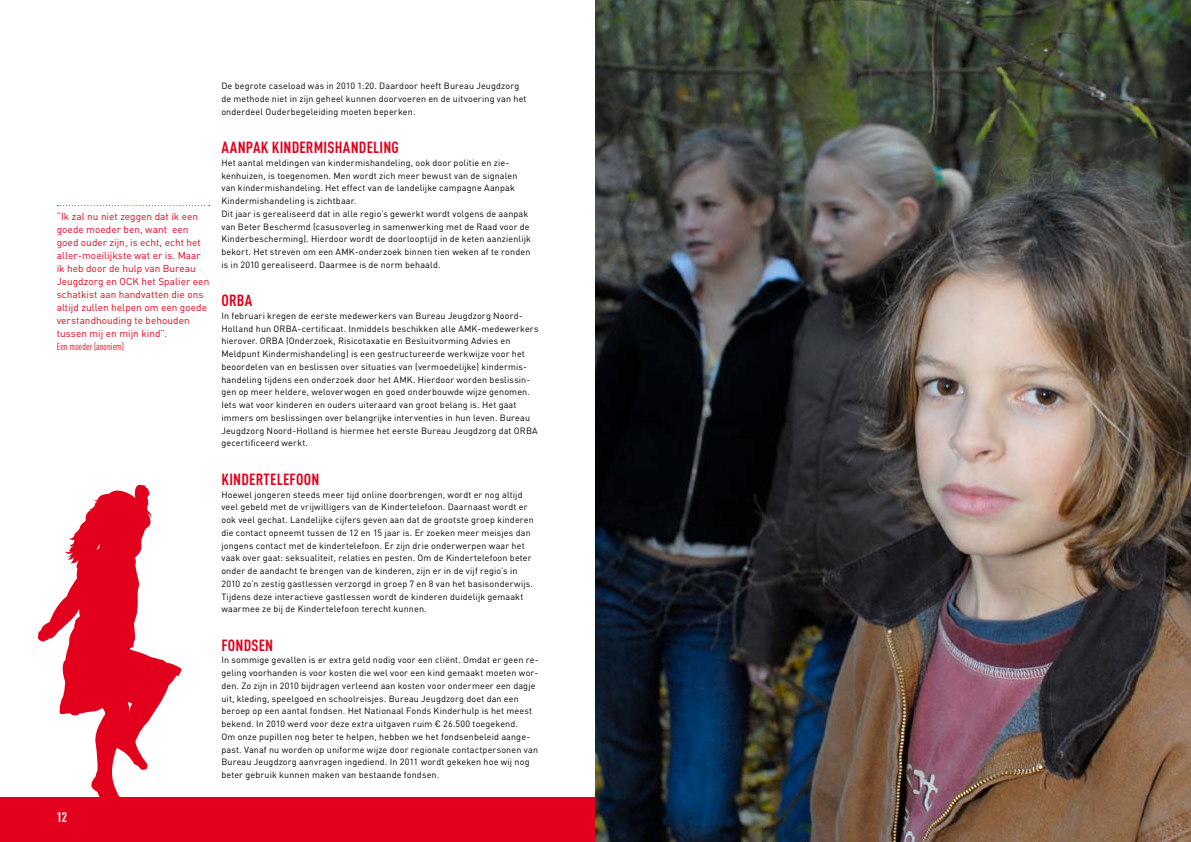
<style>
.page{position:relative;width:1191px;height:842px;background:#fff}
.page>*{position:absolute;margin:0;border:0;box-sizing:border-box;transform-origin:0 0}
.t1{font:700 condensed 16px "DINOT";letter-spacing:.015em;color:#e3001c}
.t2{font:14px "DIN Template";color:#fff}
.t3{font:10px/13px "DINOT";letter-spacing:.005em;color:#e3001c}
.t4{font:condensed 10px "DINOT";letter-spacing:.005em;color:#e3001c}
.t5{font:9px/12.8px "DINOT";letter-spacing:.015em;color:#000}
</style>
<div class="page">
<div style="left:0;top:797px;width:595px;height:45px;background:#e3001c"></div>
<svg style="left:37px;top:484px;width:144px;height:313px"></svg>
<svg style="left:57px;top:205px;width:153px;height:1px"></svg>
<img style="left:595px;top:0;width:596px;height:842px">
<p class="t3" style="left:57px;top:210px;width:154px">“Ik zal nu niet zeggen dat ik een goede moeder ben, want een goed ouder zijn, is echt, echt het aller-moeilijkste wat er is. Maar ik heb door de hulp van Bureau<br>Jeugdzorg en OCK het Spalier een schatkist aan handvatten die ons altijd zullen helpen om een goede verstandhouding te behouden tussen mij en mijn kind”.</p>
<p class="t4" style="left:57px;top:340px;width:69px">Een moeder (anoniem)</p>
<h2 class="t2" style="left:57px;top:810px;width:12px">12</h2>
<p class="t5" style="left:221px;top:79px;width:307px">De begrote caseload was in 2010 1:20. Daardoor heeft Bureau Jeugdzorg de methode niet in zijn geheel kunnen doorvoeren en de uitvoering van het onderdeel Ouderbegeleiding moeten beperken.</p>
<h1 class="t1" style="left:221px;top:136px;width:179px">AANPAK KINDERMISHANDELING</h1>
<p class="t5" style="left:221px;top:156px;width:311px">Het aantal meldingen van kindermishandeling, ook door politie en zie&shy;kenhuizen, is toegenomen. Men wordt zich meer bewust van de signalen van kindermishandeling. Het effect van de landelijke campagne Aanpak Kindermishandeling is zichtbaar.<br>Dit jaar is gerealiseerd dat in alle regio’s gewerkt wordt volgens de aanpak van Beter Beschermd (casusoverleg in samenwerking met de Raad voor de Kinderbescherming). Hierdoor wordt de doorlooptijd in de keten aanzienlijk bekort. Het streven om een AMK-onderzoek binnen tien weken af te ronden is in 2010 gerealiseerd. Daarmee is de norm behaald.</p>
<h1 class="t1" style="left:221px;top:289px;width:32px">ORBA</h1>
<p class="t5" style="left:221px;top:309px;width:319px">In februari kregen de eerste medewerkers van Bureau Jeugdzorg Noord-Holland hun ORBA-certificaat. Inmiddels beschikken alle AMK-medewerkers hierover. ORBA (Onderzoek, Risicotaxatie en Besluitvorming Advies en Meldpunt Kindermishandeling) is een gestructureerde werkwijze voor het beoordelen van en beslissen over situaties van (vermoedelijke) kindermis&shy;handeling tijdens een onderzoek door het AMK. Hierdoor worden beslissin&shy;gen op meer heldere, weloverwogen en goed onderbouwde wijze genomen.<br>Iets wat voor kinderen en ouders uiteraard van groot belang is. Het gaat immers om beslissingen over belangrijke interventies in hun leven. Bureau Jeugdzorg Noord-Holland is hiermee het eerste Bureau Jeugdzorg dat ORBA gecertificeerd werkt.</p>
<h1 class="t1" style="left:221px;top:468px;width:99px">KINDERTELEFOON</h1>
<p class="t5" style="left:221px;top:487px;width:314px">Hoewel jongeren steeds meer tijd online doorbrengen, wordt er nog altijd veel gebeld met de vrijwilligers van de Kindertelefoon. Daarnaast wordt er ook veel gechat. Landelijke cijfers geven aan dat de grootste groep kinderen die contact opneemt tussen de 12 en 15 jaar is. Er zoeken meer meisjes dan jongens contact met de kindertelefoon. Er zijn drie onderwerpen waar het vaak over gaat: seksualiteit, relaties en pesten. Om de Kindertelefoon beter onder de aandacht te brengen van de kinderen, zijn er in de vijf regio’s in 2010 zo’n zestig gastlessen verzorgd in groep 7 en 8 van het basisonderwijs.<br>Tijdens deze interactieve gastlessen wordt de kinderen duidelijk gemaakt waarmee ze bij de Kindertelefoon terecht kunnen.</p>
<h1 class="t1" style="left:221px;top:634px;width:53px">FONDSEN</h1>
<p class="t5" style="left:221px;top:653px;width:319px">In sommige gevallen is er extra geld nodig voor een cliënt. Omdat er geen re&shy;geling voorhanden is voor kosten die wel voor een kind gemaakt moeten wor&shy;den. Zo zijn in 2010 bijdragen verleend aan kosten voor ondermeer een dagje uit, kleding, speelgoed en schoolreisjes. Bureau Jeugdzorg doet dan een beroep op een aantal fondsen. Het Nationaal Fonds Kinderhulp is het meest bekend. In 2010 werd voor deze extra uitgaven ruim € 26.500 toegekend.<br>Om onze pupillen nog beter te helpen, hebben we het fondsenbeleid aange&shy;past. Vanaf nu worden op uniforme wijze door regionale contactpersonen van Bureau Jeugdzorg aanvragen ingediend. In 2011 wordt gekeken hoe wij nog beter gebruik kunnen maken van bestaande fondsen.</p>
</div>
